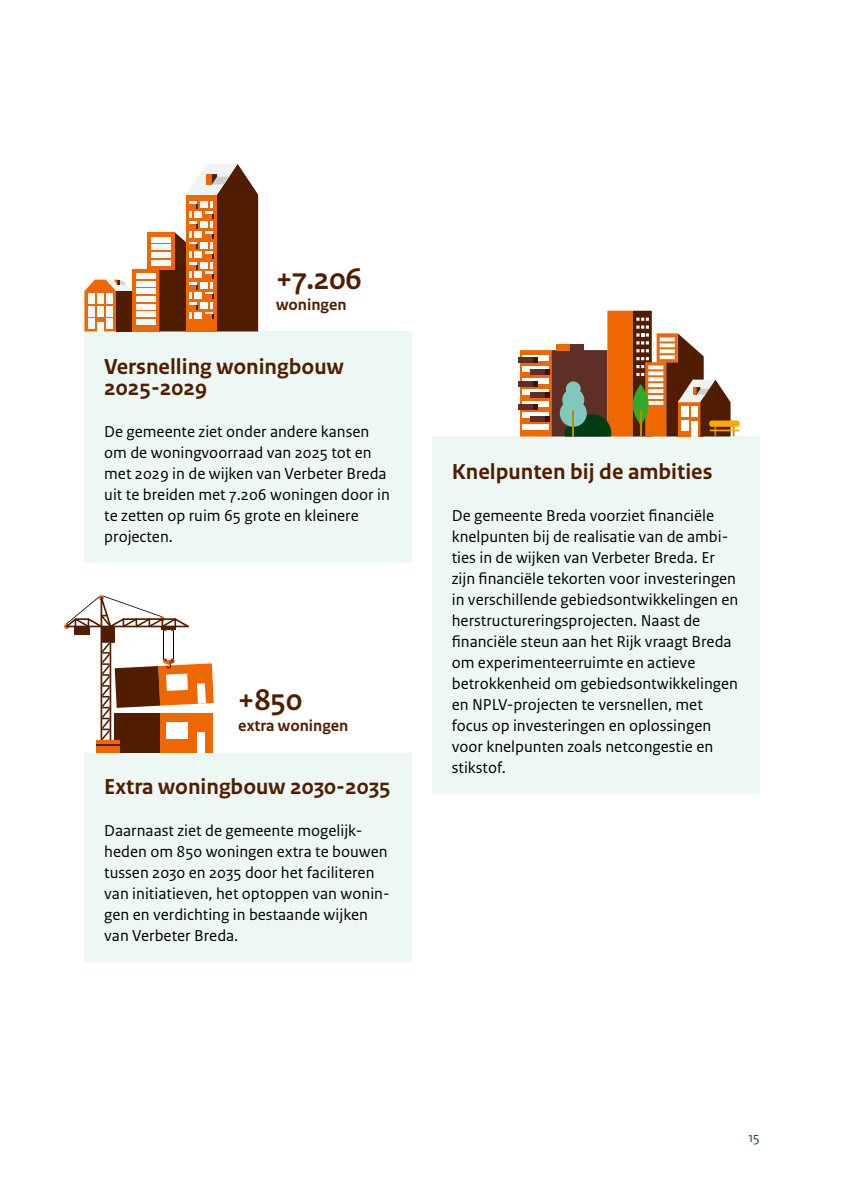
<style>
.page{position:relative;width:844px;height:1191px;background:#fff}
.page>*{position:absolute;margin:0;border:0;box-sizing:border-box;transform-origin:0 0}
.t1{font:700 31.5px "Rijksoverheid Sans Heading";color:#511d00}
.t2{font:700 22.75px/21px "Rijksoverheid Sans Text";color:#511d00}
.t3{font:16.62px/21px "Rijksoverheid Sans Text";color:#000}
.t4{font:700 16.62px "Rijksoverheid Sans Text";color:#511d00}
.t5{font:14px "Rijksoverheid Sans Heading";color:#003c14}
</style>
<div class="page">
<div style="left:432px;top:436px;width:327px;height:357px;background:#edf8f5"></div>
<div style="left:569px;top:344px;width:14px;height:6px;background:#5f2f27"></div>
<div style="left:555px;top:344px;width:14px;height:6px;background:#ee6700"></div>
<div style="left:518px;top:357px;width:15px;height:6px;background:#5f2f27"></div>
<div style="left:518px;top:381px;width:15px;height:5px;background:#5f2f27"></div>
<div style="left:518px;top:404px;width:15px;height:6px;background:#5f2f27"></div>
<div style="left:607px;top:311px;width:25px;height:125px;background:#ee6700"></div>
<div style="left:632px;top:311px;width:19px;height:125px;background:#511d00"></div>
<svg style="left:636px;top:318px;width:12px;height:58px"></svg>
<div style="left:645px;top:362px;width:21px;height:74px;background:#ee6700"></div>
<svg style="left:656px;top:333px;width:10px;height:29px"></svg>
<svg style="left:659px;top:337px;width:7px;height:4px"></svg>
<svg style="left:659px;top:343px;width:7px;height:4px"></svg>
<svg style="left:659px;top:349px;width:7px;height:4px"></svg>
<svg style="left:659px;top:355px;width:7px;height:4px"></svg>
<svg style="left:648px;top:365px;width:15px;height:4px"></svg>
<svg style="left:648px;top:371px;width:15px;height:4px"></svg>
<svg style="left:648px;top:377px;width:15px;height:4px"></svg>
<svg style="left:648px;top:383px;width:15px;height:4px"></svg>
<svg style="left:648px;top:389px;width:15px;height:4px"></svg>
<hr style="left:648px;top:395px;width:15px;height:4px;background:#fff">
<svg style="left:648px;top:401px;width:15px;height:4px"></svg>
<svg style="left:666px;top:333px;width:73px;height:103px"></svg>
<hr style="left:709px;top:429px;width:30px;height:2px;background:#f9aa00">
<svg style="left:632px;top:384px;width:16px;height:41px"></svg>
<hr style="left:639px;top:410px;width:2px;height:26px;background:#be8b00">
<svg style="left:520px;top:350px;width:91px;height:86px"></svg>
<hr style="left:572px;top:410px;width:2px;height:26px;background:#be8b00">
<div style="left:565px;top:381px;width:15px;height:15px;background:#7fc8bb;border-radius:50%"></div>
<div style="left:84px;top:753px;width:328px;height:208px;background:#edf8f5"></div>
<div style="left:159px;top:713px;width:54px;height:39px;background:#ee6700"></div>
<div style="left:114px;top:713px;width:45px;height:39px;background:#511d00"></div>
<div style="left:197px;top:732px;width:8px;height:20px;background:#fff"></div>
<svg style="left:96px;top:745px;width:23px;height:7px"></svg>
<svg style="left:64px;top:595px;width:150px;height:150px"></svg>
<div style="left:84px;top:331px;width:328px;height:231px;background:#edf8f5"></div>
<svg style="left:132px;top:269px;width:27px;height:62px"></svg>
<div style="left:147px;top:232px;width:27px;height:37px;background:#ee6700"></div>
<div style="left:151px;top:237px;width:19px;height:5px;background:#eff9fe"></div>
<div style="left:151px;top:245px;width:19px;height:5px;background:#eff9fe"></div>
<div style="left:151px;top:252px;width:19px;height:5px;background:#eff9fe"></div>
<div style="left:151px;top:260px;width:19px;height:5px;background:#eff9fe"></div>
<div style="left:136px;top:273px;width:19px;height:5px;background:#eff9fe"></div>
<div style="left:136px;top:281px;width:19px;height:5px;background:#eff9fe"></div>
<div style="left:136px;top:289px;width:19px;height:5px;background:#eff9fe"></div>
<div style="left:136px;top:296px;width:19px;height:5px;background:#eff9fe"></div>
<div style="left:136px;top:304px;width:19px;height:5px;background:#eff9fe"></div>
<div style="left:136px;top:312px;width:19px;height:5px;background:#eff9fe"></div>
<div style="left:136px;top:319px;width:19px;height:5px;background:#eff9fe"></div>
<svg style="left:159px;top:164px;width:99px;height:167px"></svg>
<svg style="left:84px;top:279px;width:47px;height:52px"></svg>
<div style="left:116px;top:291px;width:16px;height:40px;background:#511d00"></div>
<h1 class="t1" style="left:276px;top:261px;width:87px">+7.206</h1>
<p class="t4" style="left:276px;top:296px;width:72px">woningen</p>
<h2 class="t2" style="left:104px;top:356px;width:241px">Versnelling woningbouw<br>2025-2029</h2>
<p class="t3" style="left:104px;top:421px;width:287px">De gemeente ziet onder andere kansen om de woningvoorraad van 2025 tot en met 2029 in de wijken van Verbeter Breda uit te breiden met 7.206 woningen door in te zetten op ruim 65 grote en kleinere projecten.</p>
<h1 class="t1" style="left:238px;top:681px;width:66px">+850</h1>
<p class="t4" style="left:238px;top:716px;width:112px">extra woningen</p>
<h2 class="t2" style="left:104px;top:776px;width:288px">Extra woningbouw 2030-2035</h2>
<p class="t3" style="left:104px;top:820px;width:287px">Daarnaast ziet de gemeente mogelijk‑ heden om 850 woningen extra te bouwen tussen 2030 en 2035 door het faciliteren van initiatieven, het optoppen van wonin‑ gen en verdichting in bestaande wijken van Verbeter Breda.</p>
<h2 class="t2" style="left:451px;top:461px;width:262px">Knelpunten bij de ambities</h2>
<p class="t3" style="left:451px;top:505px;width:288px">De gemeente Breda voorziet financiële knelpunten bij de realisatie van de ambi‑ ties in de wijken van Verbeter Breda. Er zijn financiële tekorten voor investeringen in verschillende gebiedsontwikkelingen en herstructureringsprojecten. Naast de financiële steun aan het Rijk vraagt Breda om experimenteerruimte en actieve betrokkenheid om gebiedsontwikkelingen en NPLV-projecten te versnellen, met focus op investeringen en oplossingen voor knelpunten zoals netcongestie en stikstof.</p>
<p class="t5" style="left:748px;top:1129px;width:13px">15</p>
</div>
